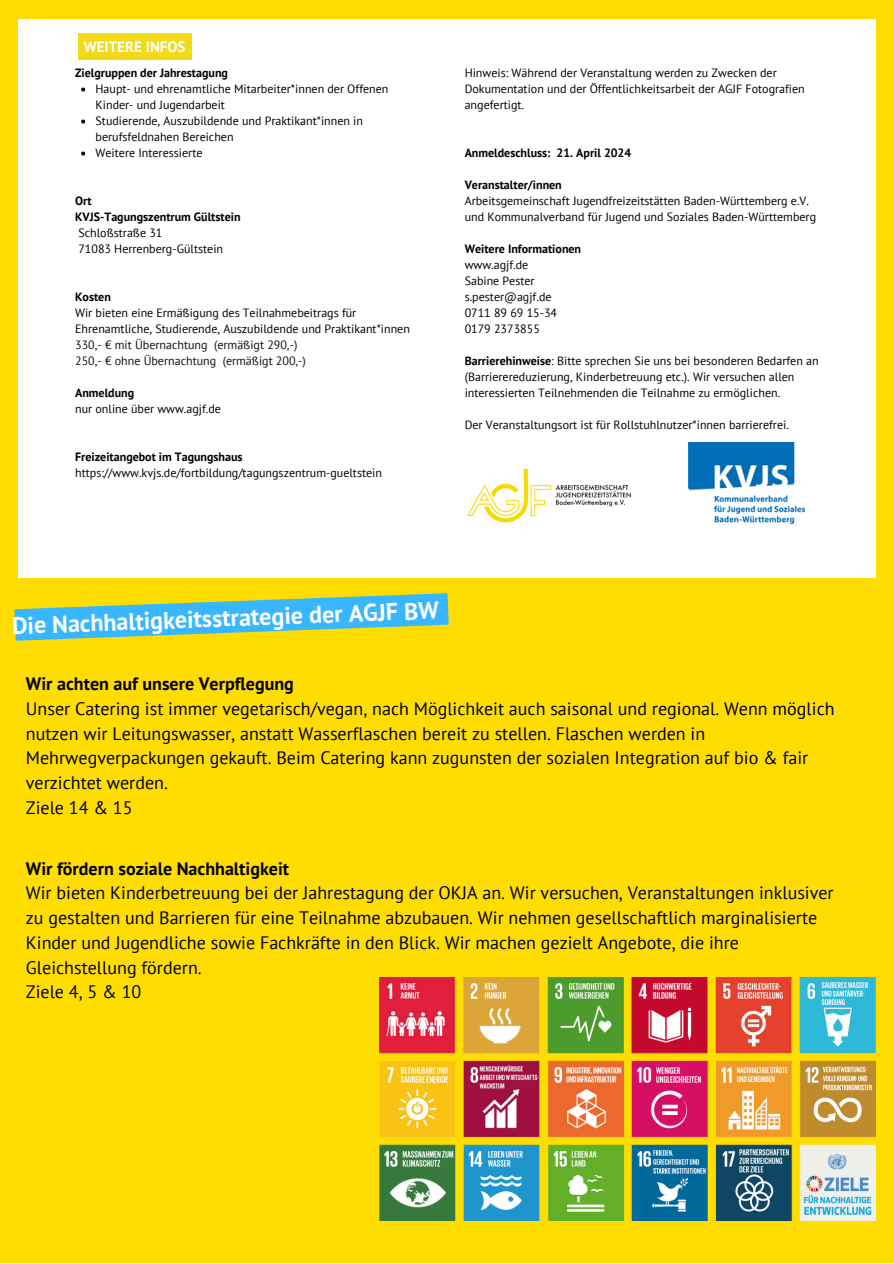
<style>
.page{position:relative;width:894px;height:1264px;background:#fff}
.page>*{position:absolute;margin:0;border:0;box-sizing:border-box;transform-origin:0 0}
.t1{font:700 24px "PT Sans";color:#fefffe}
.t2{font:18px/24.8px "PT Sans";color:#000}
.t3{font:700 15px "PT Sans";color:#fff}
.t4{font:12px/16px "PT Sans";color:#000}
.t5{font:700 12px "PT Sans";color:#000}
.t6{font:12px "PT Sans";color:#13130a}
.s1{font-weight:700}
</style>
<div class="page">
<div style="left:0;top:0;width:893px;height:1262px;background:#fd0"></div>
<div style="left:18px;top:19px;width:857px;height:558px;background:#fefffe"></div>
<img style="left:467px;top:468px;width:164px;height:55px">
<img style="left:688px;top:443px;width:116px;height:81px">
<img style="left:379px;top:977px;width:496px;height:243px">
<div style="left:78px;top:33px;width:113px;height:26px;background:#f2da18"></div>
<svg style="left:81px;top:88px;width:4px;height:4px"></svg>
<svg style="left:81px;top:120px;width:4px;height:4px"></svg>
<svg style="left:81px;top:152px;width:4px;height:4px"></svg>
<svg style="left:14px;top:593px;width:434px;height:47px"></svg>
<p class="t3" style="left:84px;top:36px;width:103px">WEITERE INFOS</p>
<p class="t5" style="left:75px;top:64px;width:154px">Zielgruppen der Jahrestagung</p>
<p class="t4" style="left:95px;top:80px;width:294px">Haupt- und ehrenamtliche Mitarbeiter*innen der Offenen<br>Kinder- und Jugendarbeit</p>
<h4 class="t4" style="left:95px;top:112px;width:269px">Studierende, Auszubildende und Praktikant*innen in berufsfeldnahen Bereichen</h4>
<p class="t4" style="left:95px;top:144px;width:108px">Weitere Interessierte</p>
<p class="t5" style="left:75px;top:192px;width:18px">Ort</p>
<p class="t5" style="left:75px;top:208px;width:167px">KVJS-Tagungszentrum Gültstein</p>
<p class="t4" style="left:78px;top:224px;width:86px">Schloßstraße 31</p>
<p class="t4" style="left:78px;top:240px;width:146px">71083 Herrenberg-Gültstein</p>
<p class="t5" style="left:75px;top:288px;width:37px">Kosten</p>
<p class="t4" style="left:75px;top:304px;width:336px">Wir bieten eine Ermäßigung des Teilnahmebeitrags für<br>Ehrenamtliche, Studierende, Auszubildende und Praktikant*innen</p>
<p class="t6" style="left:75px;top:336px;width:224px">330,- € mit Übernachtung (ermäßigt 290,-)</p>
<p class="t6" style="left:75px;top:352px;width:232px">250,- € ohne Übernachtung (ermäßigt 200,-)</p>
<p class="t5" style="left:75px;top:384px;width:60px">Anmeldung</p>
<p class="t4" style="left:75px;top:400px;width:147px">nur online über www.agjf.de</p>
<p class="t5" style="left:75px;top:448px;width:169px">Freizeitangebot im Tagungshaus</p>
<h1 class="t4" style="left:75px;top:464px;width:308px">https://www.kvjs.de/fortbildung/tagungszentrum-gueltstein</h1>
<h3 class="t4" style="left:464px;top:64px;width:341px">Hinweis: Während der Veranstaltung werden zu Zwecken der<br>Dokumentation und der Öffentlichkeitsarbeit der AGJF Fotografien angefertigt.</h3>
<h4 class="t5" style="left:464px;top:144px;width:168px">Anmeldeschluss: 21. April 2024</h4>
<p class="t5" style="left:464px;top:176px;width:99px">Veranstalter/innen</p>
<p class="t4" style="left:464px;top:192px;width:353px">Arbeitsgemeinschaft Jugendfreizeitstätten Baden-Württemberg e.V. und Kommunalverband für Jugend und Soziales Baden-Württemberg</p>
<p class="t5" style="left:464px;top:240px;width:118px">Weitere Informationen</p>
<p class="t4" style="left:464px;top:256px;width:65px">www.agjf.de</p>
<p class="t4" style="left:464px;top:272px;width:71px">Sabine Pester</p>
<p class="t4" style="left:464px;top:288px;width:88px">s.pester@agjf.de</p>
<p class="t4" style="left:464px;top:304px;width:94px">0711 89 69 15-34</p>
<p class="t4" style="left:464px;top:320px;width:77px">0179 2373855</p>
<p class="t4" style="left:464px;top:352px;width:355px"><span class="s1">Barrierehinweise</span>: Bitte sprechen Sie uns bei besonderen Bedarfen an (Barrierereduzierung, Kinderbetreuung etc.). Wir versuchen allen interessierten Teilnehmenden die Teilnahme zu ermöglichen.</p>
<p class="t4" style="left:464px;top:416px;width:325px">Der Veranstaltungsort ist für Rollstuhlnutzer*innen barrierefrei.</p>
<h2 class="t1" style="left:12px;top:609px;width:428px;rotate:-2deg">Die Nachhaltigkeitsstrategie der AGJF BW</h2>
<h2 class="t2" style="left:26px;top:671px;width:810px"><span class="s1">Wir achten auf unsere Verpflegung<br></span>Unser Catering ist immer vegetarisch/vegan, nach Möglichkeit auch saisonal und regional. Wenn möglich nutzen wir Leitungswasser, anstatt Wasserflaschen bereit zu stellen. Flaschen werden in Mehrwegverpackungen gekauft. Beim Catering kann zugunsten der sozialen Integration auf bio &amp; fair verzichtet werden.<br>Ziele 14 &amp; 15</h2>
<p class="t2" style="left:26px;top:855px;width:809px"><span class="s1">Wir fördern soziale Nachhaltigkeit<br></span>Wir bieten Kinderbetreuung bei der Jahrestagung der OKJA an. Wir versuchen, Veranstaltungen inklusiver zu gestalten und Barrieren für eine Teilnahme abzubauen. Wir nehmen gesellschaftlich marginalisierte Kinder und Jugendliche sowie Fachkräfte in den Blick. Wir machen gezielt Angebote, die ihre Gleichstellung fördern.<br>Ziele 4, 5 &amp; 10</p>
</div>
